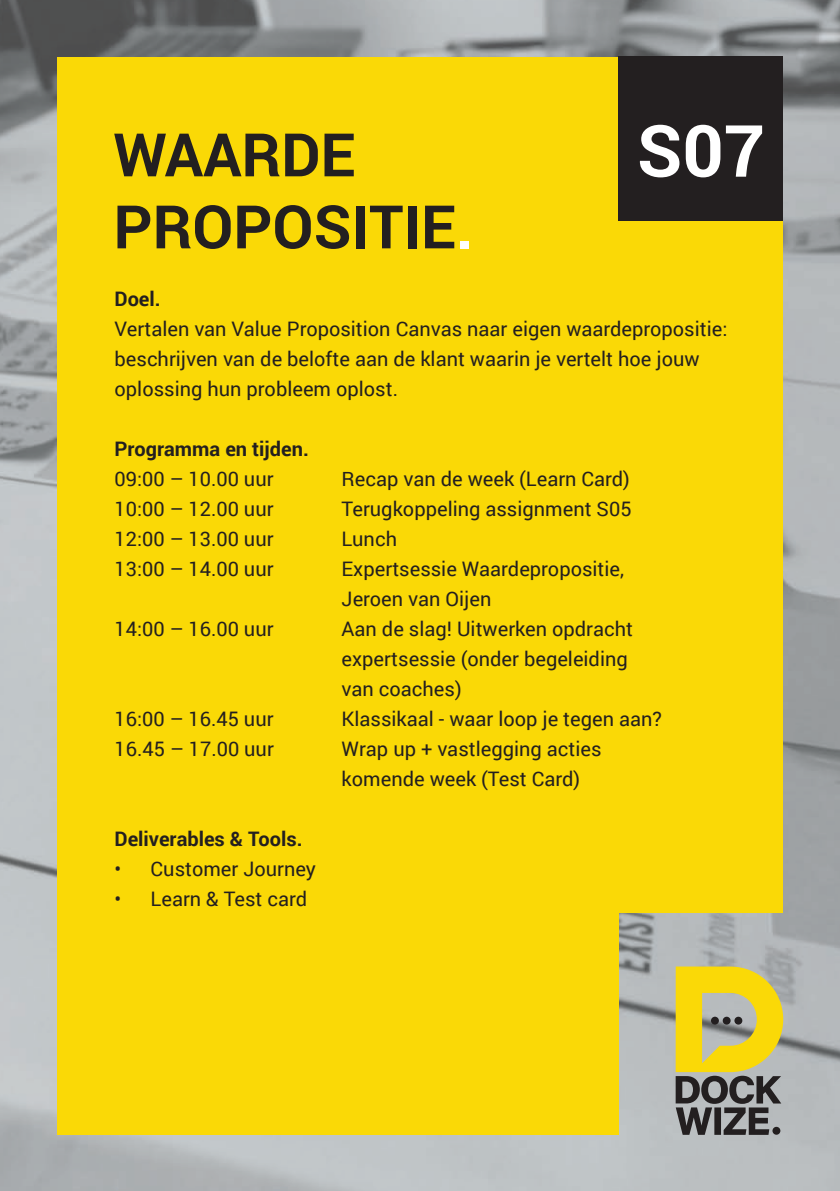
<style>
.page{position:relative;width:840px;height:1191px;background:#fff}
.page>*{position:absolute;margin:0;border:0;box-sizing:border-box;transform-origin:0 0}
.t1{font:700 72px "Roboto";color:#fff}
.t2{font:700 60px/72px "Roboto";color:#231f20}
.t3{font:20px/30px "Roboto";color:#231f20}
.t4{font:700 20px "Roboto";color:#231f20}
.s1{color:#fff}
</style>
<div class="page">
<img style="left:0;top:0;width:839px;height:1191px">
<svg style="left:675px;top:966px;width:107px;height:168px;background:#b6a953"></svg>
<div style="left:722px;top:1016px;width:8px;height:8px;background:#231f20;border-radius:50%"></div>
<svg style="left:710px;top:1016px;width:8px;height:8px"></svg>
<div style="left:734px;top:1016px;width:8px;height:8px;background:#231f20;border-radius:50%"></div>
<div style="left:57px;top:57px;width:561px;height:1077px;background:#fad906"></div>
<div style="left:618px;top:57px;width:164px;height:856px;background:#fad906"></div>
<div style="left:618px;top:57px;width:164px;height:164px;background:#231f20"></div>
<h2 class="t2" style="left:113px;top:117px;width:361px">WAARDE<br>PROPOSITIE<span class="s1">.</span></h2>
<h1 class="t1" style="left:636px;top:100px;width:130px">S07</h1>
<p class="t4" style="left:114px;top:285px;width:48px">Doel.</p>
<p class="t3" style="left:114px;top:313px;width:614px">Vertalen van Value Proposition Canvas naar eigen waardepropositie: beschrijven van de belofte aan de klant waarin je vertelt hoe jouw oplossing hun probleem oplost.</p>
<p class="t4" style="left:114px;top:435px;width:196px">Programma en tijden.</p>
<p class="t3" style="left:114px;top:463px;width:160px">09:00 – 10.00 uur</p>
<p class="t3" style="left:341px;top:463px;width:290px">Recap van de week (Learn Card)</p>
<p class="t3" style="left:114px;top:493px;width:160px">10:00 – 12.00 uur</p>
<p class="t3" style="left:341px;top:493px;width:291px">Terugkoppeling assignment S05</p>
<p class="t3" style="left:114px;top:523px;width:160px">12:00 – 13.00 uur</p>
<p class="t3" style="left:341px;top:523px;width:57px">Lunch</p>
<p class="t3" style="left:114px;top:553px;width:160px">13:00 – 14.00 uur</p>
<p class="t3" style="left:341px;top:553px;width:284px">Expertsessie Waardepropositie,<br>Jeroen van Oijen</p>
<p class="t3" style="left:114px;top:613px;width:160px">14:00 – 16.00 uur</p>
<p class="t3" style="left:341px;top:613px;width:293px">Aan de slag! Uitwerken opdracht expertsessie (onder begeleiding van coaches)</p>
<p class="t3" style="left:114px;top:703px;width:160px">16:00 – 16.45 uur</p>
<p class="t3" style="left:341px;top:703px;width:322px">Klassikaal - waar loop je tegen aan?</p>
<p class="t3" style="left:114px;top:733px;width:161px">16.45 – 17.00 uur</p>
<p class="t3" style="left:341px;top:733px;width:261px">Wrap up + vastlegging acties komende week (Test Card)</p>
<p class="t4" style="left:114px;top:825px;width:189px">Deliverables &amp; Tools.</p>
<p class="t3" style="left:114px;top:853px;width:203px">• Customer Journey</p>
<p class="t3" style="left:114px;top:883px;width:194px">• Learn &amp; Test card</p>
</div>
